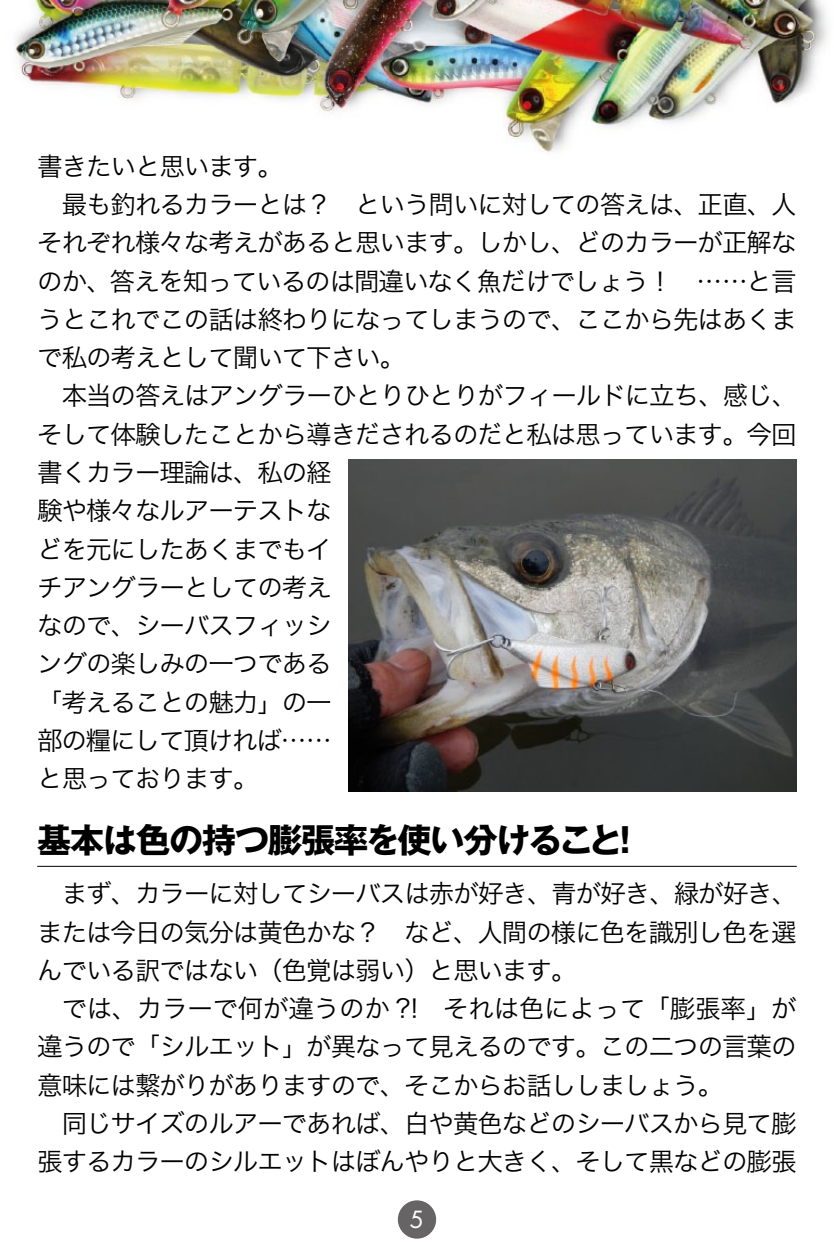
<style>
.page{position:relative;width:834px;height:1251px;background:#fff}
.page>*{position:absolute;margin:0;border:0;box-sizing:border-box;transform-origin:0 0}
.t1{font:700 33.9px "Gothic MB101 Pro";letter-spacing:-.03em;color:#000}
.t2{font:25.5px/38.4px "Hira Kaku Pro W3";letter-spacing:-.04em;color:#000;text-align:justify}
.t3{font:23.1px "Futura";color:#fff}
</style>
<div class="page">
<img style="left:14px;top:0;width:814px;height:152px">
<div style="left:398px;top:1199px;width:38px;height:39px;background:#666464;border-radius:50%"></div>
<hr style="left:37px;top:865px;width:759px;height:1px;background:#000">
<img style="left:349px;top:459px;width:447px;height:332px">
<p class="t2" style="left:37px;top:145px;width:247px">書きたいと思います。</p>
<p class="t2" style="left:62px;top:183px;width:736px">最も釣れるカラーとは？　という問いに対しての答えは、正直、人</p>
<p class="t2" style="left:37px;top:221px;width:760px">それぞれ様々な考えがあると思います。しかし、どのカラーが正解な</p>
<p class="t2" style="left:37px;top:260px;width:760px">のか、答えを知っているのは間違いなく魚だけでしょう！　……と言</p>
<p class="t2" style="left:37px;top:298px;width:760px">うとこれでこの話は終わりになってしまうので、ここから先はあくま</p>
<p class="t2" style="left:37px;top:336px;width:369px">で私の考えとして聞いて下さい。</p>
<p class="t2" style="left:62px;top:375px;width:737px">本当の答えはアングラーひとりひとりがフィールドに立ち、感じ、</p>
<p class="t2" style="left:37px;top:413px;width:760px">そして体験したことから導きだされるのだと私は思っています。今回</p>
<p class="t2" style="left:37px;top:451px;width:296px">書くカラー理論は、私の経</p>
<p class="t2" style="left:37px;top:489px;width:296px">験や様々なルアーテストな</p>
<p class="t2" style="left:37px;top:528px;width:296px">どを元にしたあくまでもイ</p>
<p class="t2" style="left:37px;top:566px;width:296px">チアングラーとしての考え</p>
<p class="t2" style="left:37px;top:604px;width:296px">なので、シーバスフィッシ</p>
<p class="t2" style="left:37px;top:642px;width:296px">ングの楽しみの一つである</p>
<p class="t2" style="left:37px;top:681px;width:296px">「考えることの魅力」の一</p>
<p class="t2" style="left:37px;top:719px;width:296px">部の糧にして頂ければ……</p>
<p class="t2" style="left:37px;top:757px;width:223px">と思っております。</p>
<h1 class="t1" style="left:37px;top:812px;width:606px">基本は色の持つ膨張率を使い分けること！</h1>
<p class="t2" style="left:37px;top:872px;width:761px;text-indent:24px">まず、カラーに対してシーバスは赤が好き、青が好き、緑が好き、または今日の気分は黄色かな？　など、人間の様に色を識別し色を選んでいる訳ではない（色覚は弱い）と思います。</p>
<p class="t2" style="left:37px;top:987px;width:760px;text-indent:24px">では、カラーで何が違うのか ?!　それは色によって「膨張率」が違うので「シルエット」が異なって見えるのです。この二つの言葉の意味には繋がりがありますので、そこからお話ししましょう。</p>
<p class="t2" style="left:37px;top:1102px;width:760px;text-align:right">同じサイズのルアーであれば、白や黄色などのシーバスから見て膨張するカラーのシルエットはぼんやりと大きく、そして黒などの膨張</p>
<p class="t3" style="left:410px;top:1203px;width:16px">5</p>
</div>
